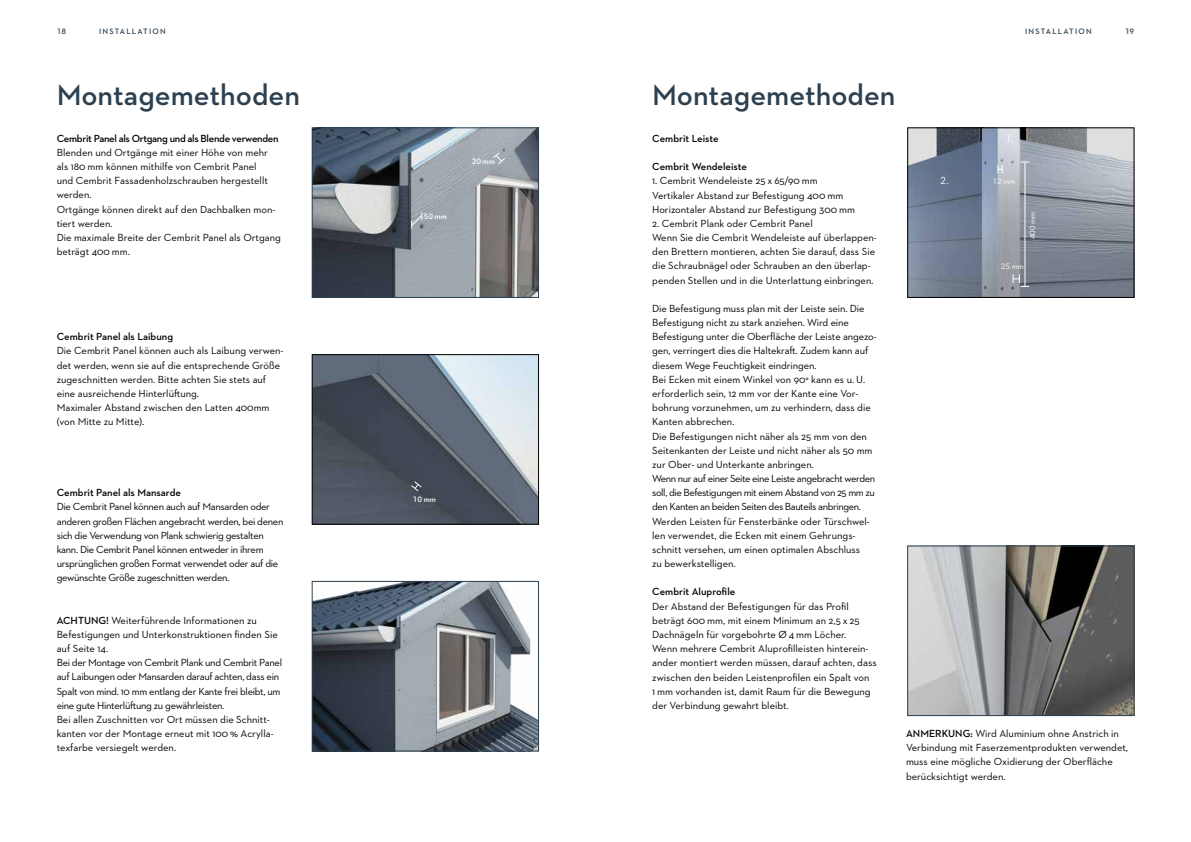
<style>
.page{position:relative;width:1191px;height:842px;background:#fff}
.page>*{position:absolute;margin:0;border:0;box-sizing:border-box;transform-origin:0 0}
.t1{font:600 30px "Neutraface 2 Text";color:#2c4050}
.t2{font:10.5px/14.2px "Neutraface 2 Text";color:#000}
.t3{font:10.5px/14.2px "Neutraface 2 Text";letter-spacing:-.03em;color:#000}
.t4{font:600 10.5px "Neutraface 2 Text";color:#000}
.t5{font:600 10.5px "Neutraface 2 Text";letter-spacing:-.03em;color:#000}
.t6{font:10.5px "Neutraface 2 Text";color:#fff}
.t7{font:600 8px "Neutraface 2 Text";letter-spacing:.15em;color:#2c4050}
.t8{font:8px "Neutraface 2 Text";color:#fff}
.t9{font:600 8px "Neutraface 2 Text";color:#fff}
.s1{font-weight:600}
</style>
<div class="page">
<img style="left:909px;top:130px;width:223px;height:166px">
<div style="left:907px;top:128px;width:227px;height:170px;border:1px solid #000"></div>
<img style="left:314px;top:130px;width:223px;height:166px">
<div style="left:312px;top:128px;width:227px;height:170px;border:1px solid #2c4050"></div>
<img style="left:314px;top:583px;width:223px;height:166px">
<div style="left:312px;top:581px;width:227px;height:170px;border:1px solid #2c4050"></div>
<svg style="left:411px;top:213px;width:11px;height:16px"></svg>
<svg style="left:492px;top:152px;width:13px;height:12px"></svg>
<img style="left:909px;top:548px;width:223px;height:166px">
<div style="left:907px;top:546px;width:227px;height:170px;border:1px solid #2c4050"></div>
<svg style="left:997px;top:165px;width:6px;height:8px"></svg>
<hr style="left:1024px;top:162px;width:1px;height:125px;background:#fff">
<svg style="left:1012px;top:274px;width:17px;height:13px"></svg>
<img style="left:314px;top:356px;width:223px;height:166px">
<div style="left:312px;top:354px;width:227px;height:170px;border:1px solid #000"></div>
<svg style="left:411px;top:481px;width:11px;height:11px"></svg>
<p class="t7" style="left:57px;top:26px;width:11px">18</p>
<p class="t7" style="left:99px;top:26px;width:68px">INSTALLATION</p>
<p class="t7" style="left:1025px;top:26px;width:68px">INSTALLATION</p>
<p class="t7" style="left:1125px;top:26px;width:11px">19</p>
<h1 class="t1" style="left:57px;top:76px;width:245px">Montagemethoden</h1>
<h1 class="t1" style="left:652px;top:76px;width:245px">Montagemethoden</h1>
<p class="t5" style="left:57px;top:132px;width:223px">Cembrit Panel als Ortgang und als Blende verwenden</p>
<p class="t2" style="left:57px;top:145px;width:226px">Blenden und Ortgänge mit einer Höhe von mehr als 180 mm können mithilfe von Cembrit Panel<br>und Cembrit Fassadenholzschrauben hergestellt werden.<br>Ortgänge können direkt auf den Dachbalken mon&shy;tiert werden.<br>Die maximale Breite der Cembrit Panel als Ortgang beträgt 400 mm.</p>
<p class="t4" style="left:652px;top:132px;width:68px">Cembrit Leiste</p>
<p class="t4" style="left:652px;top:160px;width:96px">Cembrit Wendeleiste</p>
<p class="t2" style="left:652px;top:173px;width:204px">1. Cembrit Wendeleiste 25 x 65/90 mm<br>Vertikaler Abstand zur Befestigung 400 mm<br>Horizontaler Abstand zur Befestigung 300 mm</p>
<p class="t2" style="left:652px;top:216px;width:226px">2. Cembrit Plank oder Cembrit Panel<br>Wenn Sie die Cembrit Wendeleiste auf überlappen&shy;den Brettern montieren, achten Sie darauf, dass Sie die Schraubnägel oder Schrauben an den überlap&shy;penden Stellen und in die Unterlattung einbringen.</p>
<p class="t2" style="left:652px;top:301px;width:226px">Die Befestigung muss plan mit der Leiste sein. Die Befestigung nicht zu stark anziehen. Wird eine Befestigung unter die Oberfläche der Leiste angezo&shy;gen, verringert dies die Haltekraft. Zudem kann auf diesem Wege Feuchtigkeit eindringen.<br>Bei Ecken mit einem Winkel von 90° kann es u. U. erforderlich sein, 12 mm vor der Kante eine Vor&shy;bohrung vorzunehmen, um zu verhindern, dass die Kanten abbrechen.<br>Die Befestigungen nicht näher als 25 mm von den Seitenkanten der Leiste und nicht näher als 50 mm zur Ober- und Unterkante anbringen.<br>Wenn nur auf einer Seite eine Leiste angebracht werden soll, die Befestigungen mit einem Abstand von 25 mm zu den Kanten an beiden Seiten des Bauteils anbringen.<br>Werden Leisten für Fensterbänke oder Türschwel&shy;len verwendet, die Ecken mit einem Gehrungs&shy;schnitt versehen, um einen optimalen Abschluss<br>zu bewerkstelligen.</p>
<p class="t4" style="left:652px;top:585px;width:85px">Cembrit Aluprofile</p>
<p class="t2" style="left:652px;top:599px;width:226px">Der Abstand der Befestigungen für das Profil beträgt 600 mm, mit einem Minimum an 2,5 x 25<br>Dachnägeln für vorgebohrte Ø 4 mm Löcher.<br>Wenn mehrere Cembrit Aluprofilleisten hinterein&shy;ander montiert werden müssen, darauf achten, dass zwischen den beiden Leistenprofilen ein Spalt von<br>1 mm vorhanden ist, damit Raum für die Bewegung der Verbindung gewahrt bleibt.</p>
<p class="t9" style="left:472px;top:157px;width:25px">20 mm</p>
<p class="t9" style="left:424px;top:211px;width:25px">50 mm</p>
<p class="t4" style="left:57px;top:330px;width:118px">Cembrit Panel als Laibung</p>
<p class="t2" style="left:57px;top:344px;width:228px">Die Cembrit Panel können auch als Laibung verwen&shy;det werden, wenn sie auf die entsprechende Größe zugeschnitten werden. Bitte achten Sie stets auf eine ausreichende Hinterlüftung.<br>Maximaler Abstand zwischen den Latten 400mm (von Mitte zu Mitte).</p>
<p class="t4" style="left:57px;top:486px;width:126px">Cembrit Panel als Mansarde</p>
<p class="t3" style="left:57px;top:499px;width:228px">Die Cembrit Panel können auch auf Mansarden oder anderen großen Flächen angebracht werden, bei denen sich die Verwendung von Plank schwierig gestalten kann. Die Cembrit Panel können entweder in ihrem ursprünglichen großen Format verwendet oder auf die gewünschte Größe zugeschnitten werden.</p>
<p class="t2" style="left:57px;top:613px;width:227px"><span class="s1">ACHTUNG!</span> Weiterführende Informationen zu Befestigungen und Unterkonstruktionen finden Sie auf Seite 14.<br>Bei der Montage von Cembrit Plank und Cembrit Panel auf Laibungen oder Mansarden darauf achten, dass ein Spalt von mind. 10 mm entlang der Kante frei bleibt, um eine gute Hinterlüftung zu gewährleisten.<br>Bei allen Zuschnitten vor Ort müssen die Schnitt&shy;kanten vor der Montage erneut mit 100 % Acrylla&shy;texfarbe versiegelt werden.</p>
<p class="t9" style="left:413px;top:494px;width:25px">10 mm</p>
<p class="t6" style="left:1005px;top:132px;width:10px">1.</p>
<p class="t6" style="left:940px;top:174px;width:10px">2.</p>
<p class="t8" style="left:992px;top:177px;width:24px">12 mm</p>
<p class="t8" style="left:1027px;top:239px;width:29px;rotate:-90deg">400 mm</p>
<p class="t8" style="left:1001px;top:262px;width:24px">25 mm</p>
<p class="t2" style="left:906px;top:726px;width:223px"><span class="s1">ANMERKUNG:</span> Wird Aluminium ohne Anstrich in Verbindung mit Faserzementprodukten verwendet, muss eine mögliche Oxidierung der Oberfläche berücksichtigt werden.</p>
</div>
